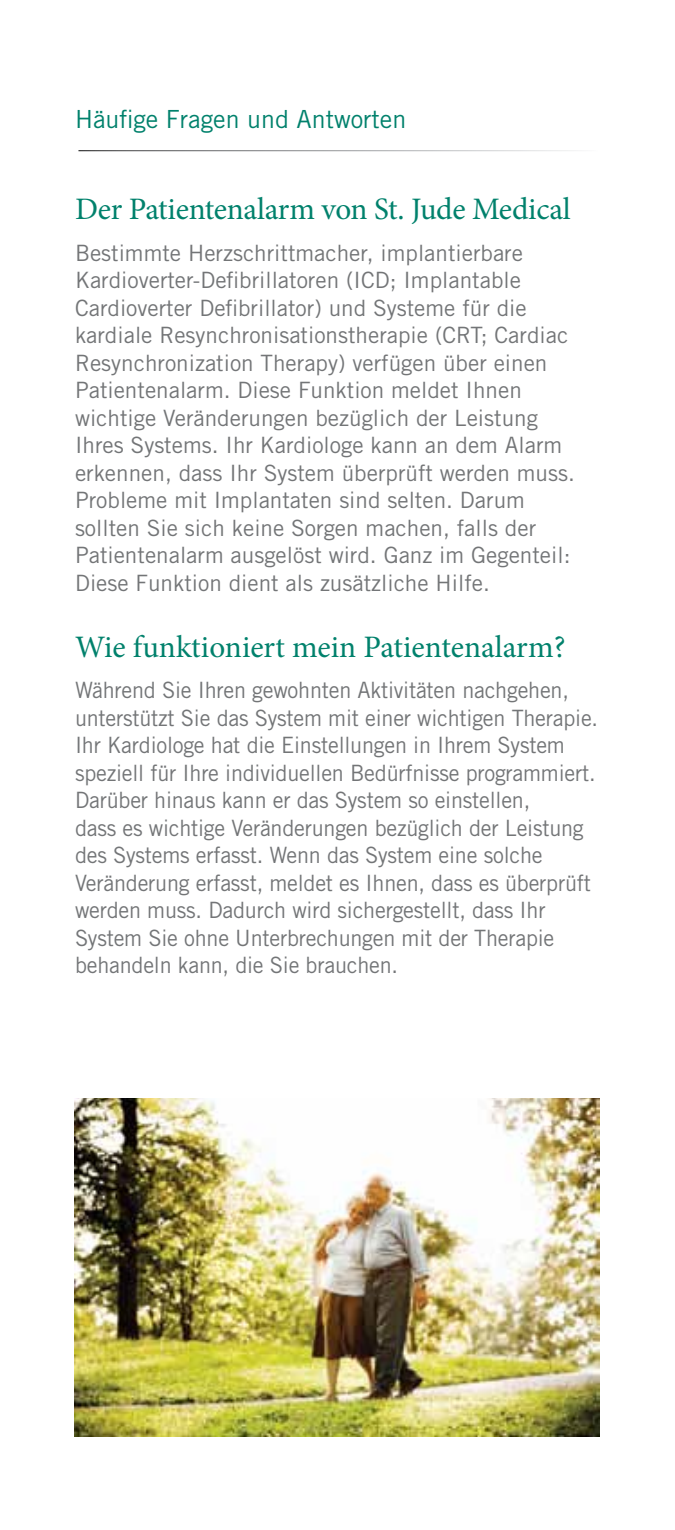
<style>
.page{position:relative;width:675px;height:1530px;background:#fff}
.page>*{position:absolute;margin:0;border:0;box-sizing:border-box;transform-origin:0 0}
.t1{font:31.25px "Minion Pro";letter-spacing:-.005em;color:#00816c}
.t2{font:25px "Trade Gothic LT Std";color:#00816c}
.t3{font:22.5px/27.5px "Trade Gothic LT Std";color:#737577}
.t4{font:22.5px/27.5px "Trade Gothic LT Std";color:#737577;scale:.96 1}
</style>
<div class="page">
<img style="left:74px;top:1099px;width:525px;height:338px">
<p class="t2" style="left:75px;top:104px;width:333px">Häufige Fragen und Antworten</p>
<h1 class="t1" style="left:75px;top:188px;width:497px">Der Patientenalarm von St. Jude Medical</h1>
<p class="t3" style="left:75px;top:239px;width:501px">Bestimmte Herzschrittmacher, implantierbare Kardioverter-Defibrillatoren (ICD; Implantable Cardioverter Defibrillator) und Systeme für die kardiale Resynchronisationstherapie (CRT; Cardiac Resynchronization Therapy) verfügen über einen Patientenalarm. Diese Funktion meldet Ihnen wichtige Veränderungen bezüglich der Leistung Ihres Systems. Ihr Kardiologe kann an dem Alarm erkennen, dass Ihr System überprüft werden muss.<br>Probleme mit Implantaten sind selten. Darum sollten Sie sich keine Sorgen machen, falls der Patientenalarm ausgelöst wird. Ganz im Gegenteil:<br>Diese Funktion dient als zusätzliche Hilfe.</p>
<h1 class="t1" style="left:75px;top:626px;width:492px">Wie funktioniert mein Patientenalarm?</h1>
<p class="t4" style="left:75px;top:676px;width:547px">Während Sie Ihren gewohnten Aktivitäten nachgehen, unterstützt Sie das System mit einer wichtigen Therapie.<br>Ihr Kardiologe hat die Einstellungen in Ihrem System speziell für Ihre individuellen Bedürfnisse programmiert.<br>Darüber hinaus kann er das System so einstellen,<br>dass es wichtige Veränderungen bezüglich der Leistung des Systems erfasst. Wenn das System eine solche Veränderung erfasst, meldet es Ihnen, dass es überprüft werden muss. Dadurch wird sichergestellt, dass Ihr System Sie ohne Unterbrechungen mit der Therapie behandeln kann, die Sie brauchen.</p>
</div>
